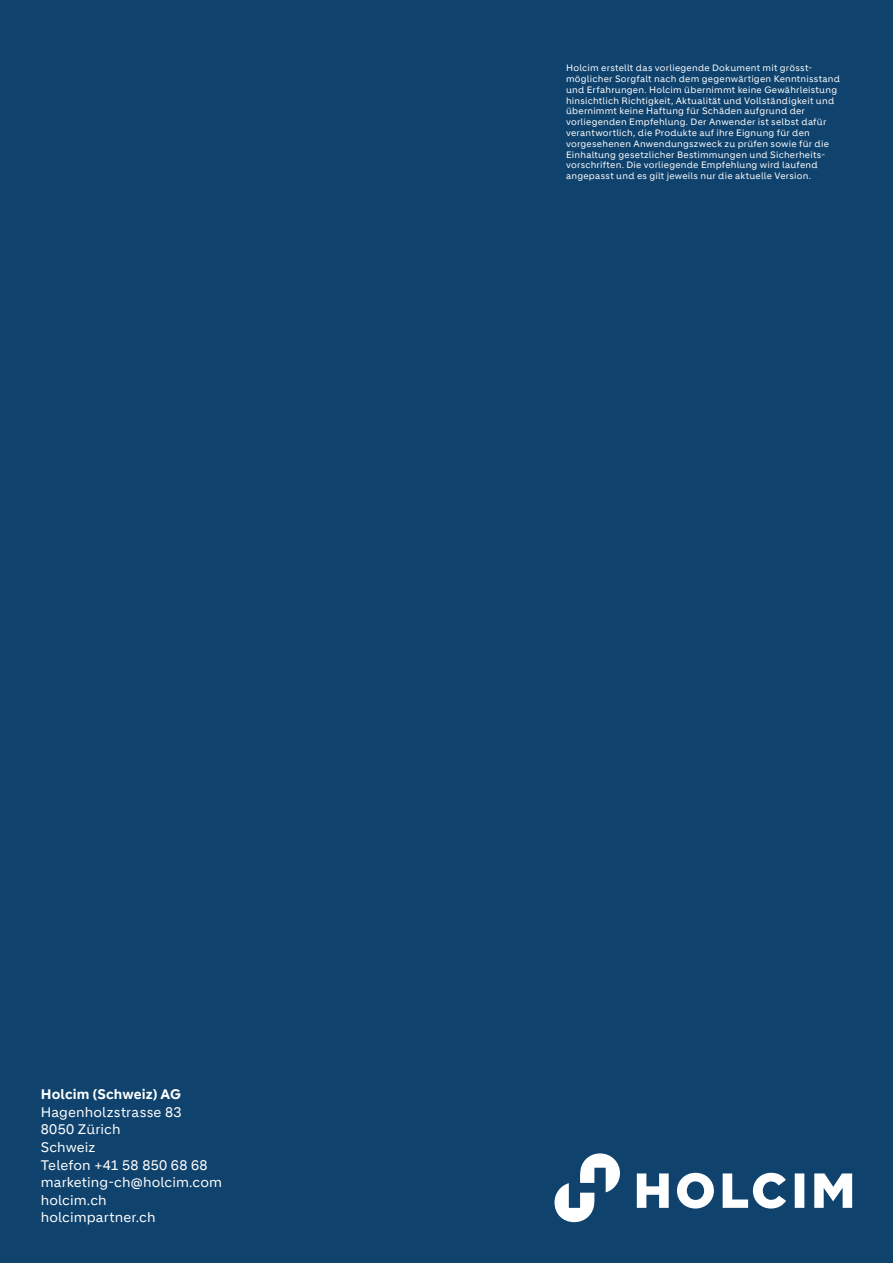
<style>
.page{position:relative;width:893px;height:1263px;background:#0f426d}
.page>*{position:absolute;margin:0;border:0;box-sizing:border-box;transform-origin:0 0}
.t1{font:13.5px/17.5px "Holcim";letter-spacing:.01em;color:#fff}
.t2{font:700 13.5px "Holcim";letter-spacing:.01em;color:#fff}
.t3{font:9px/10.8px "Holcim";letter-spacing:.025em;color:#fff}
</style>
<div class="page">
<svg style="left:637px;top:1173px;width:215px;height:35px"></svg>
<svg style="left:554px;top:1153px;width:66px;height:69px"></svg>
<p class="t3" style="left:566px;top:63px;width:275px">Holcim erstellt das vorliegende Dokument mit grösst&shy;möglicher Sorgfalt nach dem gegenwärtigen Kenntnisstand und Erfahrungen. Holcim übernimmt keine Gewährleistung hinsichtlich Richtigkeit, Aktualität und Vollständigkeit und übernimmt keine Haftung für Schäden aufgrund der vorliegenden Empfehlung. Der Anwender ist selbst dafür verantwortlich, die Produkte auf ihre Eignung für den vorgesehenen Anwendungszweck zu prüfen sowie für die Einhaltung gesetzlicher Bestimmungen und Sicherheits&shy;vorschriften. Die vorliegende Empfehlung wird laufend angepasst und es gilt jeweils nur die aktuelle Version.</p>
<h1 class="t2" style="left:41px;top:1086px;width:142px">Holcim (Schweiz) AG</h1>
<h1 class="t1" style="left:41px;top:1103px;width:183px">Hagenholzstrasse 83<br>8050 Zürich<br>Schweiz<br>Telefon +41 58 850 68 68 marketing-ch@holcim.com holcim.ch holcimpartner.ch</h1>
</div>
